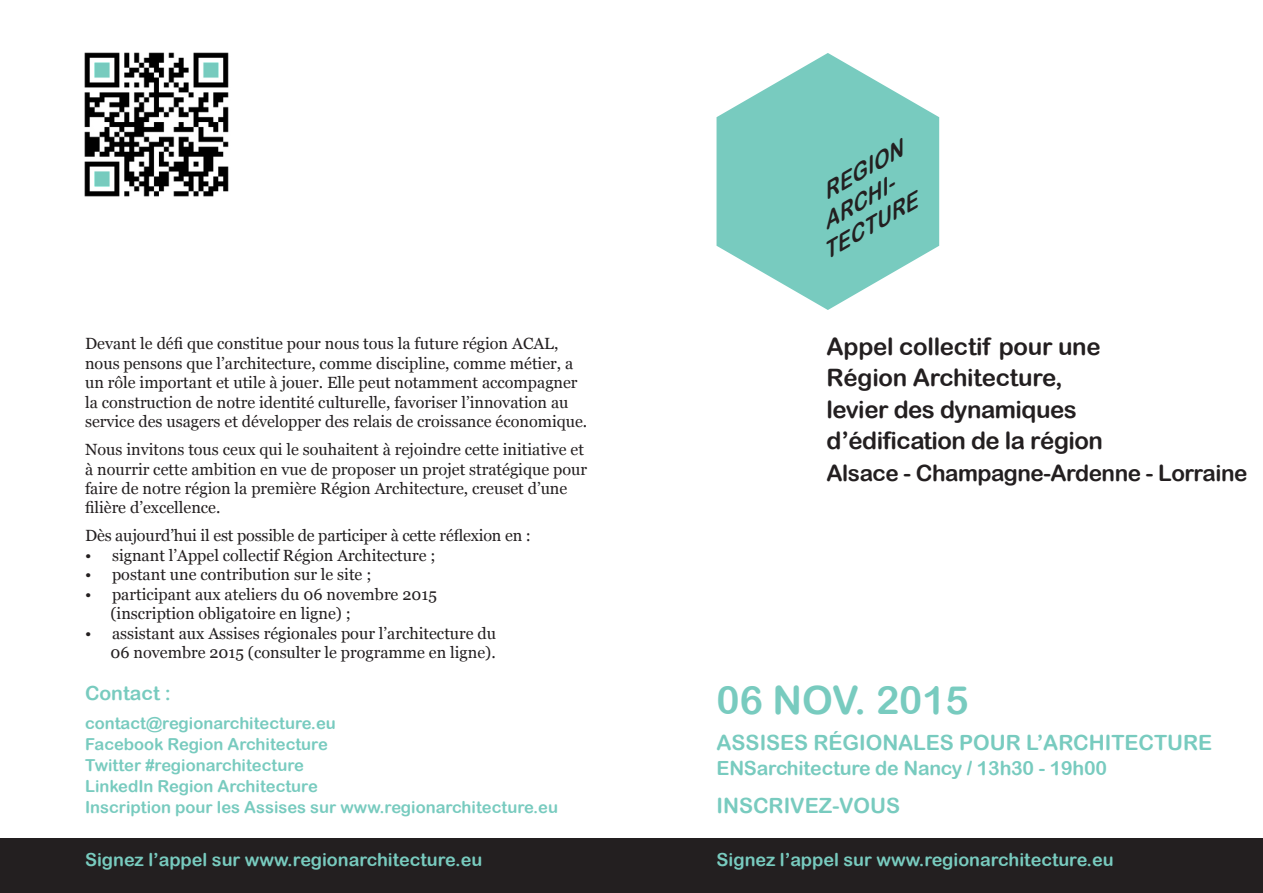
<style>
.page{position:relative;width:1263px;height:893px;background:#fff}
.page>*{position:absolute;margin:0;border:0;box-sizing:border-box;transform-origin:0 0}
.t1{font:39px "Arial Rounded MT Bold";color:#78cbbf}
.t2{font:24px "Arial Rounded MT Bold";letter-spacing:-.02em;color:#231f20}
.t3{font:22.5px "Arial Rounded MT Bold";letter-spacing:-.02em;color:#231f20}
.t4{font:italic 21.6px "Arial Rounded MT Bold";color:#231f20}
.t5{font:21px "Arial Rounded MT Bold";color:#78cbbf}
.t6{font:19.5px "Arial Rounded MT Bold";letter-spacing:-.01em;color:#78cbbf}
.t7{font:18px "Arial Rounded MT Bold";color:#78cbbf}
.t8{font:16.5px "Arial Rounded MT Bold";color:#78cbbf}
.t9{font:16.2px/19.5px "Georgia";color:#231f20}
</style>
<div class="page">
<div style="left:0;top:838px;width:1263px;height:55px;background:#231f20"></div>
<svg style="left:716px;top:53px;width:223px;height:257px;fill:#78cbbf"></svg>
<img style="left:84px;top:52px;width:145px;height:145px">
<p class="t9" style="left:85px;top:333px;width:504px">Devant le défi que constitue pour nous tous la future région ACAL, nous pensons que l’architecture, comme discipline, comme métier, a un rôle important et utile à jouer. Elle peut notamment accompagner la construction de notre identité culturelle, favoriser l’innovation au service des usagers et développer des relais de croissance économique.</p>
<p class="t9" style="left:85px;top:439px;width:503px">Nous invitons tous ceux qui le souhaitent à rejoindre cette initiative et à nourrir cette ambition en vue de proposer un projet stratégique pour faire de notre région la première Région Architecture, creuset d’une filière d’excellence.</p>
<p class="t9" style="left:85px;top:525px;width:447px">Dès aujourd’hui il est possible de participer à cette réflexion en :</p>
<p class="t9" style="left:85px;top:545px;width:352px">• signant l’Appel collectif Région Architecture ;</p>
<p class="t9" style="left:85px;top:564px;width:288px">• postant une contribution sur le site ;</p>
<p class="t9" style="left:85px;top:584px;width:353px">• participant aux ateliers du 06 novembre 2015</p>
<p class="t9" style="left:111px;top:603px;width:242px">(inscription obligatoire en ligne) ;</p>
<p class="t9" style="left:85px;top:623px;width:413px">• assistant aux Assises régionales pour l’architecture du</p>
<p class="t9" style="left:111px;top:642px;width:387px">06 novembre 2015 (consulter le programme en ligne).</p>
<p class="t6" style="left:85px;top:681px;width:87px">Contact :</p>
<p class="t8" style="left:85px;top:714px;width:252px">contact@regionarchitecture.eu</p>
<p class="t8" style="left:85px;top:735px;width:244px">Facebook Region Architecture</p>
<p class="t8" style="left:85px;top:756px;width:220px">Twitter #regionarchitecture</p>
<p class="t8" style="left:85px;top:777px;width:234px">LinkedIn Region Architecture</p>
<p class="t8" style="left:85px;top:798px;width:474px">Inscription pour les Assises sur www.regionarchitecture.eu</p>
<p class="t4" style="left:816px;top:182px;width:91px;rotate:-30deg">REGION</p>
<p class="t4" style="left:816px;top:212px;width:84px;rotate:-30deg">ARCHI-</p>
<p class="t4" style="left:816px;top:242px;width:108px;rotate:-30deg">TECTURE</p>
<p class="t2" style="left:826px;top:332px;width:276px">Appel collectif pour une</p>
<p class="t2" style="left:826px;top:363px;width:238px">Région Architecture,</p>
<p class="t2" style="left:826px;top:395px;width:252px">levier des dynamiques</p>
<p class="t2" style="left:826px;top:426px;width:278px">d’édification de la région</p>
<p class="t3" style="left:826px;top:459px;width:422px">Alsace - Champagne-Ardenne - Lorraine</p>
<p class="t1" style="left:716px;top:677px;width:254px">06 NOV. 2015</p>
<p class="t5" style="left:716px;top:730px;width:497px">ASSISES RÉGIONALES POUR L’ARCHITECTURE</p>
<p class="t6" style="left:716px;top:756px;width:392px">ENSarchitecture de Nancy / 13h30 - 19h00</p>
<p class="t5" style="left:716px;top:793px;width:185px">INSCRIVEZ-VOUS</p>
<p class="t7" style="left:85px;top:849px;width:399px">Signez l’appel sur www.regionarchitecture.eu</p>
<p class="t7" style="left:716px;top:849px;width:399px">Signez l’appel sur www.regionarchitecture.eu</p>
</div>
